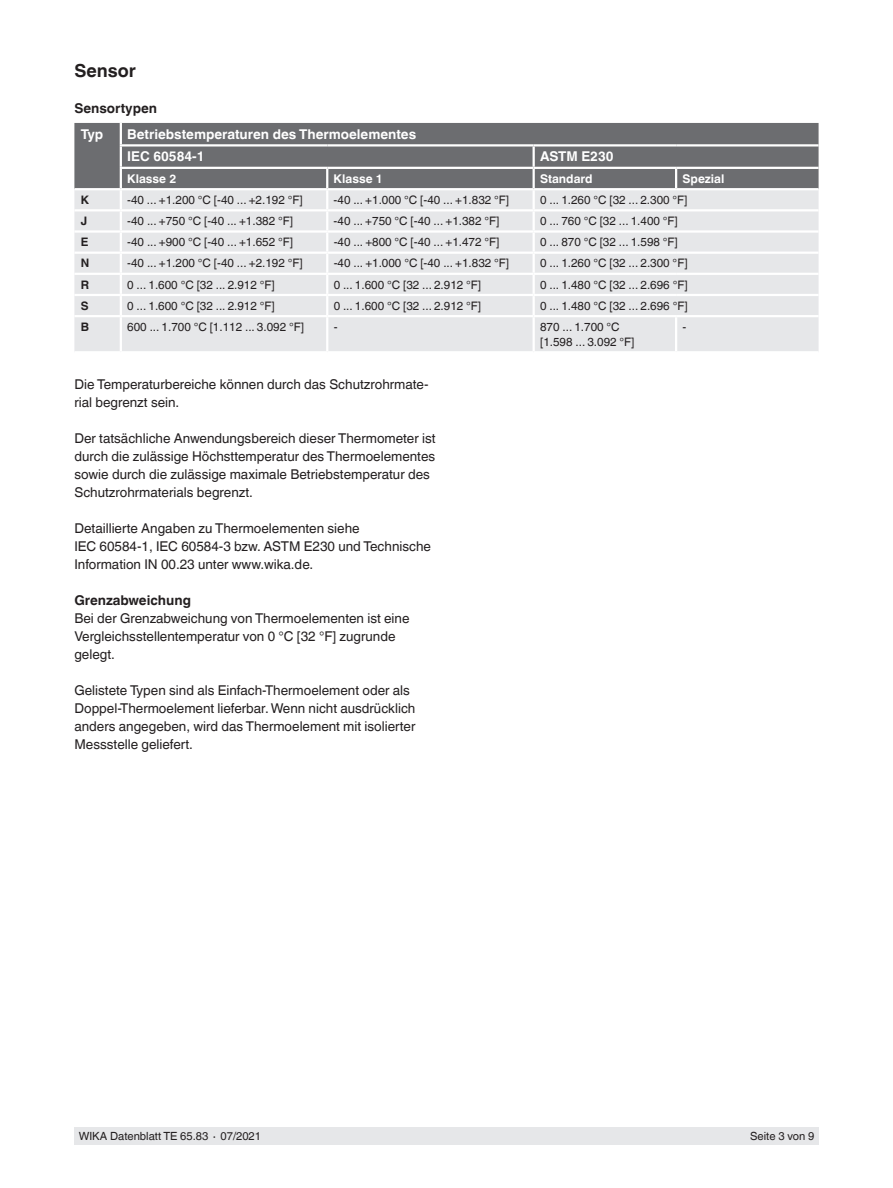
<style>
.page{position:relative;width:893px;height:1188px;background:#fff}
.page>*{position:absolute;margin:0;border:0;box-sizing:border-box;transform-origin:0 0}
.t1{font:700 18px "Helvetica World";color:#231f20}
.t2{font:13.5px/18px "Helvetica World";color:#231f20}
.t3{font:700 13.5px/22.5px "Helvetica World";color:#fff}
.t4{font:700 13.5px "Helvetica World";color:#231f20}
.t5{font:700 12px "Helvetica World";color:#fff}
.t6{font:11.7px/15px "Helvetica World";color:#231f20}
.t7{font:700 11.7px "Helvetica World";color:#231f20}
.t8{font:11.25px "Helvetica World";color:#231f20}
</style>
<div class="page">
<div style="left:74px;top:1128px;width:745px;height:17px;background:#e6e7e9"></div>
<div style="left:74px;top:123px;width:745px;height:65px;background:#6c6d70"></div>
<div style="left:74px;top:190px;width:745px;height:161px;background:#e6e7e9"></div>
<hr style="left:532px;top:275px;width:3px;height:19px;background:#fff">
<hr style="left:532px;top:296px;width:3px;height:19px;background:#fff">
<hr style="left:532px;top:169px;width:3px;height:19px;background:#fff">
<svg style="left:675px;top:169px;width:2px;height:19px"></svg>
<hr style="left:534px;top:167px;width:142px;height:2px;background:#fff">
<hr style="left:676px;top:167px;width:143px;height:2px;background:#fff">
<hr style="left:532px;top:147px;width:3px;height:20px;background:#fff">
<hr style="left:120px;top:167px;width:207px;height:2px;background:#fff">
<hr style="left:327px;top:167px;width:207px;height:2px;background:#fff">
<hr style="left:120px;top:144px;width:207px;height:3px;background:#fff">
<hr style="left:327px;top:144px;width:207px;height:3px;background:#fff">
<hr style="left:534px;top:144px;width:142px;height:3px;background:#fff">
<hr style="left:676px;top:144px;width:143px;height:3px;background:#fff">
<hr style="left:120px;top:123px;width:2px;height:21px;background:#fff">
<hr style="left:120px;top:147px;width:2px;height:20px;background:#fff">
<hr style="left:532px;top:190px;width:3px;height:19px;background:#fff">
<hr style="left:74px;top:209px;width:47px;height:2px;background:#fff">
<hr style="left:121px;top:209px;width:206px;height:2px;background:#fff">
<hr style="left:327px;top:209px;width:207px;height:2px;background:#fff">
<hr style="left:534px;top:209px;width:142px;height:2px;background:#fff">
<hr style="left:532px;top:211px;width:3px;height:19px;background:#fff">
<hr style="left:676px;top:209px;width:143px;height:2px;background:#fff">
<hr style="left:74px;top:230px;width:47px;height:3px;background:#fff">
<hr style="left:121px;top:230px;width:206px;height:3px;background:#fff">
<hr style="left:327px;top:230px;width:207px;height:3px;background:#fff">
<hr style="left:534px;top:230px;width:142px;height:3px;background:#fff">
<hr style="left:532px;top:233px;width:3px;height:19px;background:#fff">
<hr style="left:676px;top:230px;width:143px;height:3px;background:#fff">
<hr style="left:74px;top:252px;width:47px;height:2px;background:#fff">
<hr style="left:121px;top:252px;width:206px;height:2px;background:#fff">
<hr style="left:327px;top:252px;width:207px;height:2px;background:#fff">
<hr style="left:534px;top:252px;width:142px;height:2px;background:#fff">
<hr style="left:532px;top:254px;width:3px;height:19px;background:#fff">
<hr style="left:676px;top:252px;width:143px;height:2px;background:#fff">
<hr style="left:74px;top:273px;width:47px;height:2px;background:#fff">
<hr style="left:121px;top:273px;width:206px;height:2px;background:#fff">
<hr style="left:327px;top:273px;width:207px;height:2px;background:#fff">
<hr style="left:534px;top:273px;width:142px;height:2px;background:#fff">
<hr style="left:676px;top:273px;width:143px;height:2px;background:#fff">
<hr style="left:74px;top:294px;width:47px;height:2px;background:#fff">
<hr style="left:121px;top:294px;width:206px;height:2px;background:#fff">
<svg style="left:120px;top:169px;width:2px;height:146px"></svg>
<hr style="left:327px;top:294px;width:207px;height:2px;background:#fff">
<svg style="left:326px;top:169px;width:2px;height:146px"></svg>
<hr style="left:534px;top:294px;width:142px;height:2px;background:#fff">
<hr style="left:676px;top:294px;width:143px;height:2px;background:#fff">
<hr style="left:74px;top:315px;width:47px;height:2px;background:#fff">
<hr style="left:121px;top:315px;width:206px;height:2px;background:#fff">
<hr style="left:120px;top:317px;width:2px;height:34px;background:#fff">
<hr style="left:327px;top:315px;width:207px;height:2px;background:#fff">
<hr style="left:326px;top:317px;width:2px;height:34px;background:#fff">
<hr style="left:534px;top:315px;width:142px;height:2px;background:#fff">
<hr style="left:532px;top:317px;width:3px;height:34px;background:#fff">
<hr style="left:676px;top:315px;width:143px;height:2px;background:#fff">
<hr style="left:675px;top:317px;width:2px;height:34px;background:#fff">
<h1 class="t1" style="left:74px;top:60px;width:63px">Sensor</h1>
<p class="t4" style="left:74px;top:100px;width:84px">Sensortypen</p>
<p class="t3" style="left:81px;top:123px;width:24px">Typ</p>
<p class="t3" style="left:127px;top:123px;width:290px">Betriebstemperaturen des Thermoelementes<br>IEC 60584-1</p>
<p class="t3" style="left:540px;top:146px;width:75px">ASTM E230</p>
<p class="t5" style="left:127px;top:172px;width:51px">Klasse 2</p>
<p class="t5" style="left:334px;top:172px;width:51px">Klasse 1</p>
<p class="t5" style="left:540px;top:172px;width:54px">Standard</p>
<p class="t5" style="left:682px;top:172px;width:43px">Spezial</p>
<p class="t7" style="left:81px;top:193px;width:10px">K</p>
<p class="t6" style="left:127px;top:192px;width:177px">-40 ... +1.200 °C [-40 ... +2.192 °F]</p>
<p class="t6" style="left:334px;top:192px;width:177px">-40 ... +1.000 °C [-40 ... +1.832 °F]</p>
<p class="t6" style="left:540px;top:192px;width:149px">0 ... 1.260 °C [32 ... 2.300 °F]</p>
<p class="t7" style="left:81px;top:214px;width:8px">J</p>
<p class="t6" style="left:127px;top:214px;width:167px">-40 ... +750 °C [-40 ... +1.382 °F]</p>
<p class="t6" style="left:334px;top:214px;width:167px">-40 ... +750 °C [-40 ... +1.382 °F]</p>
<p class="t6" style="left:540px;top:214px;width:139px">0 ... 760 °C [32 ... 1.400 °F]</p>
<p class="t7" style="left:81px;top:235px;width:9px">E</p>
<p class="t6" style="left:127px;top:235px;width:167px">-40 ... +900 °C [-40 ... +1.652 °F]</p>
<p class="t6" style="left:334px;top:235px;width:167px">-40 ... +800 °C [-40 ... +1.472 °F]</p>
<p class="t6" style="left:540px;top:235px;width:139px">0 ... 870 °C [32 ... 1.598 °F]</p>
<p class="t7" style="left:81px;top:257px;width:10px">N</p>
<p class="t6" style="left:127px;top:256px;width:177px">-40 ... +1.200 °C [-40 ... +2.192 °F]</p>
<p class="t6" style="left:334px;top:256px;width:177px">-40 ... +1.000 °C [-40 ... +1.832 °F]</p>
<p class="t6" style="left:540px;top:256px;width:149px">0 ... 1.260 °C [32 ... 2.300 °F]</p>
<p class="t7" style="left:81px;top:278px;width:10px">R</p>
<p class="t6" style="left:127px;top:277px;width:149px">0 ... 1.600 °C [32 ... 2.912 °F]</p>
<p class="t6" style="left:334px;top:277px;width:149px">0 ... 1.600 °C [32 ... 2.912 °F]</p>
<p class="t6" style="left:540px;top:277px;width:149px">0 ... 1.480 °C [32 ... 2.696 °F]</p>
<p class="t7" style="left:81px;top:299px;width:9px">S</p>
<p class="t6" style="left:127px;top:298px;width:149px">0 ... 1.600 °C [32 ... 2.912 °F]</p>
<p class="t6" style="left:334px;top:298px;width:149px">0 ... 1.600 °C [32 ... 2.912 °F]</p>
<p class="t6" style="left:540px;top:298px;width:149px">0 ... 1.480 °C [32 ... 2.696 °F]</p>
<p class="t7" style="left:81px;top:320px;width:10px">B</p>
<p class="t6" style="left:127px;top:319px;width:178px">600 ... 1.700 °C [1.112 ... 3.092 °F]</p>
<p class="t6" style="left:334px;top:319px;width:5px">-</p>
<p class="t6" style="left:540px;top:319px;width:96px">870 ... 1.700 °C [1.598 ... 3.092 °F]</p>
<p class="t6" style="left:683px;top:319px;width:5px">-</p>
<p class="t2" style="left:74px;top:376px;width:356px">Die Temperaturbereiche können durch das Schutzrohrmate&shy;rial begrenzt sein.</p>
<p class="t2" style="left:74px;top:430px;width:363px">Der tatsächliche Anwendungsbereich dieser Thermometer ist durch die zulässige Höchsttemperatur des Thermoelementes sowie durch die zulässige maximale Betriebstemperatur des Schutzrohrmaterials begrenzt.</p>
<p class="t2" style="left:74px;top:520px;width:358px">Detaillierte Angaben zu Thermoelementen siehe<br>IEC 60584-1, IEC 60584-3 bzw. ASTM E230 und Technische<br>Information IN 00.23 unter www.wika.de.</p>
<p class="t4" style="left:74px;top:593px;width:118px">Grenzabweichung</p>
<p class="t2" style="left:74px;top:610px;width:337px">Bei der Grenzabweichung von Thermoelementen ist eine<br>Vergleichsstellentemperatur von 0 °C [32 °F] zugrunde gelegt.</p>
<p class="t2" style="left:74px;top:682px;width:343px">Gelistete Typen sind als Einfach-Thermoelement oder als Doppel-Thermoelement lieferbar. Wenn nicht ausdrücklich anders angegeben, wird das Thermoelement mit isolierter Messstelle geliefert.</p>
<p class="t8" style="left:79px;top:1130px;width:184px">WIKA Datenblatt TE 65.83 ∙ 07/2021</p>
<p class="t8" style="left:750px;top:1130px;width:66px">Seite 3 von 9</p>
</div>
